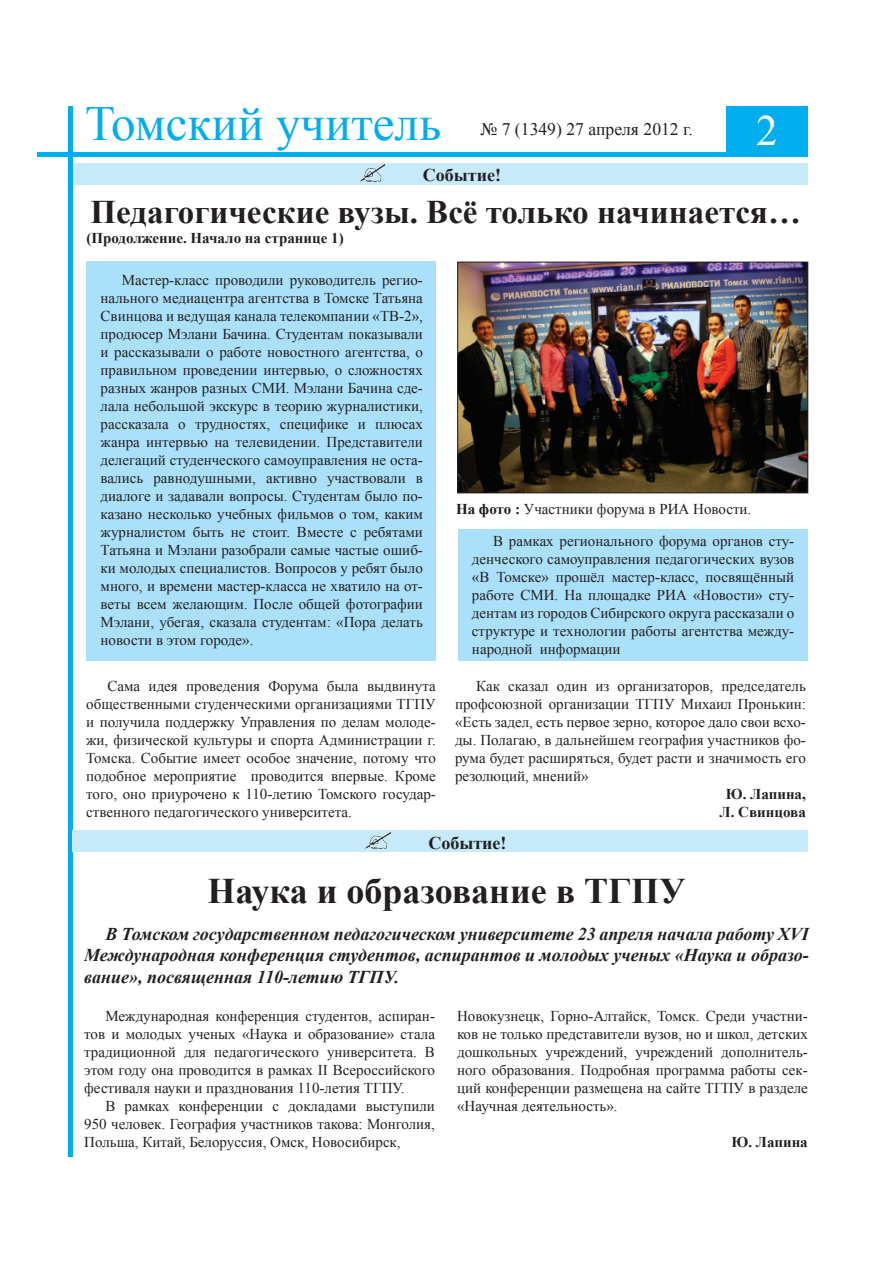
<style>
.page{position:relative;width:893px;height:1263px;background:#fff}
.page>*{position:absolute;margin:0;border:0;box-sizing:border-box;transform-origin:0 0}
.t1{font:49.05px "Times New Roman";color:#00aeef}
.t2{font:43.2px "Times New Roman";color:#fff}
.t3{font:700 36px "Times New Roman";color:#231f20}
.t4{font:700 33px "Times New Roman";color:#231f20}
.t5{font:italic 700 18px/21.6px "Times New Roman";color:#231f20;text-align:justify}
.t6{font:700 18px "Times New Roman";color:#231f20}
.t7{font:17.7px "Times New Roman";color:#231f20}
.t8{font:15px/18px "Times New Roman";color:#231f20;text-align:justify}
.t9{font:700 15px/18px "Times New Roman";color:#231f20;text-align:center}
.s1{font-weight:700}
</style>
<div class="page">
<div style="left:68px;top:163px;width:740px;height:21px;background:#c6eafa"></div>
<hr style="left:38px;top:152px;width:770px;height:4px;background:#00aeef">
<div style="left:726px;top:106px;width:82px;height:50px;background:#00aeef"></div>
<hr style="left:68px;top:106px;width:4px;height:1051px;background:#00aeef">
<img style="left:360px;top:165px;width:25px;height:16px">
<div style="left:72px;top:831px;width:736px;height:21px;background:#c6eafa"></div>
<img style="left:459px;top:264px;width:347px;height:227px">
<div style="left:457px;top:262px;width:351px;height:231px;border:1px solid #231f20"></div>
<img style="left:365px;top:832px;width:25px;height:17px">
<div style="left:86px;top:262px;width:350px;height:399px;background:#aae0f9"></div>
<div style="left:458px;top:529px;width:350px;height:132px;background:#aae0f9"></div>
<h1 class="t1" style="left:85px;top:91px;width:358px">Томский учитель</h1>
<p class="t7" style="left:480px;top:117px;width:214px">№ 7 (1349) 27 апреля 2012 г.</p>
<h2 class="t2" style="left:756px;top:101px;width:23px">2</h2>
<p class="t6" style="left:423px;top:163px;width:80px">Событие!</p>
<h3 class="t4" style="left:91px;top:189px;width:712px">Педагогические вузы. Всё только начинается…</h3>
<p class="t9" style="left:86px;top:229px;width:259px">(Продолжение. Начало на странице 1)</p>
<p class="t8" style="left:101px;top:270px;width:324px;text-indent:21px">Мастер-класс проводили руководитель регио&shy;нального медиацентра агентства в Томске Татьяна Свинцова и ведущая канала телекомпании «ТВ-2», продюсер Мэлани Бачина. Студентам показывали и рассказывали о работе новостного агентства, о правильном проведении интервью, о сложностях разных жанров разных СМИ. Мэлани Бачина сде&shy;лала небольшой экскурс в теорию журналистики, рассказала о трудностях, специфике и плюсах жанра интервью на телевидении. Представители делегаций студенческого самоуправления не оста&shy;вались равнодушными, активно участвовали в диалоге и задавали вопросы. Студентам было по&shy;казано несколько учебных фильмов о том, каким журналистом быть не стоит. Вместе с ребятами Татьяна и Мэлани разобрали самые частые ошиб&shy;ки молодых специалистов. Вопросов у ребят было много, и времени мастер-класса не хватило на от&shy;веты всем желающим. После общей фотографии Мэлани, убегая, сказала студентам: «Пора делать новости в этом городе».</p>
<p class="t8" style="left:86px;top:676px;width:351px;text-indent:21px">Сама идея проведения Форума была выдвинута общественными студенческими организациями ТГПУ и получила поддержку Управления по делам молоде&shy;жи, физической культуры и спорта Администрации г.<br>Томска. Событие имеет особое значение, потому что подобное мероприятие проводится впервые. Кроме того, оно приурочено к 110-летию Томского государ&shy;ственного педагогического университета.</p>
<p class="t8" style="left:455px;top:677px;width:352px;text-indent:21px">Как сказал один из организаторов, председатель профсоюзной организации ТГПУ Михаил Пронькин: «Есть задел, есть первое зерно, которое дало свои всхо&shy;ды. Полагаю, в дальнейшем география участников фо&shy;рума будет расширяться, будет расти и значимость его резолюций, мнений»</p>
<p class="t8" style="left:456px;top:500px;width:297px"><span class="s1">На фото :</span> Участники форума в РИА Новости.</p>
<p class="t8" style="left:472px;top:532px;width:324px;text-indent:21px">В рамках регионального форума органов сту&shy;денческого самоуправления педагогических вузов «В Томске» прошёл мастер-класс, посвящённый работе СМИ. На площадке РИА «Новости» сту&shy;дентам из городов Сибирского округа рассказали о структуре и технологии работы агентства между&shy;народной информации</p>
<p class="t9" style="left:720px;top:785px;width:88px">Ю. Лапина,<br>Л. Свинцова</p>
<p class="t6" style="left:428px;top:830px;width:80px">Событие!</p>
<h3 class="t3" style="left:207px;top:866px;width:480px">Наука и образование в ТГПУ</h3>
<p class="t5" style="left:84px;top:922px;width:726px;text-indent:21px">В Томском государственном педагогическом университете 23 апреля начала работу XVI Международная конференция студентов, аспирантов и молодых ученых «Наука и образо&shy;вание», посвященная 110-летию ТГПУ.</p>
<p class="t8" style="left:84px;top:1007px;width:352px;text-indent:21px">Международная конференция студентов, аспиран&shy;тов и молодых ученых «Наука и образование» стала традиционной для педагогического университета. В этом году она проводится в рамках II Всероссийского фестиваля науки и празднования 110-летия ТГПУ.</p>
<p class="t8" style="left:84px;top:1097px;width:352px;text-indent:21px">В рамках конференции с докладами выступили 950 человек. География участников такова: Монголия, Польша, Китай, Белоруссия, Омск, Новосибирск,</p>
<p class="t8" style="left:457px;top:1007px;width:352px">Новокузнецк, Горно-Алтайск, Томск. Среди участни&shy;ков не только представители вузов, но и школ, детских дошкольных учреждений, учреждений дополнитель&shy;ного образования. Подробная программа работы сек&shy;ций конференции размещена на сайте ТГПУ в разделе «Научная деятельность».</p>
<p class="t9" style="left:731px;top:1133px;width:78px">Ю. Лапина</p>
</div>
